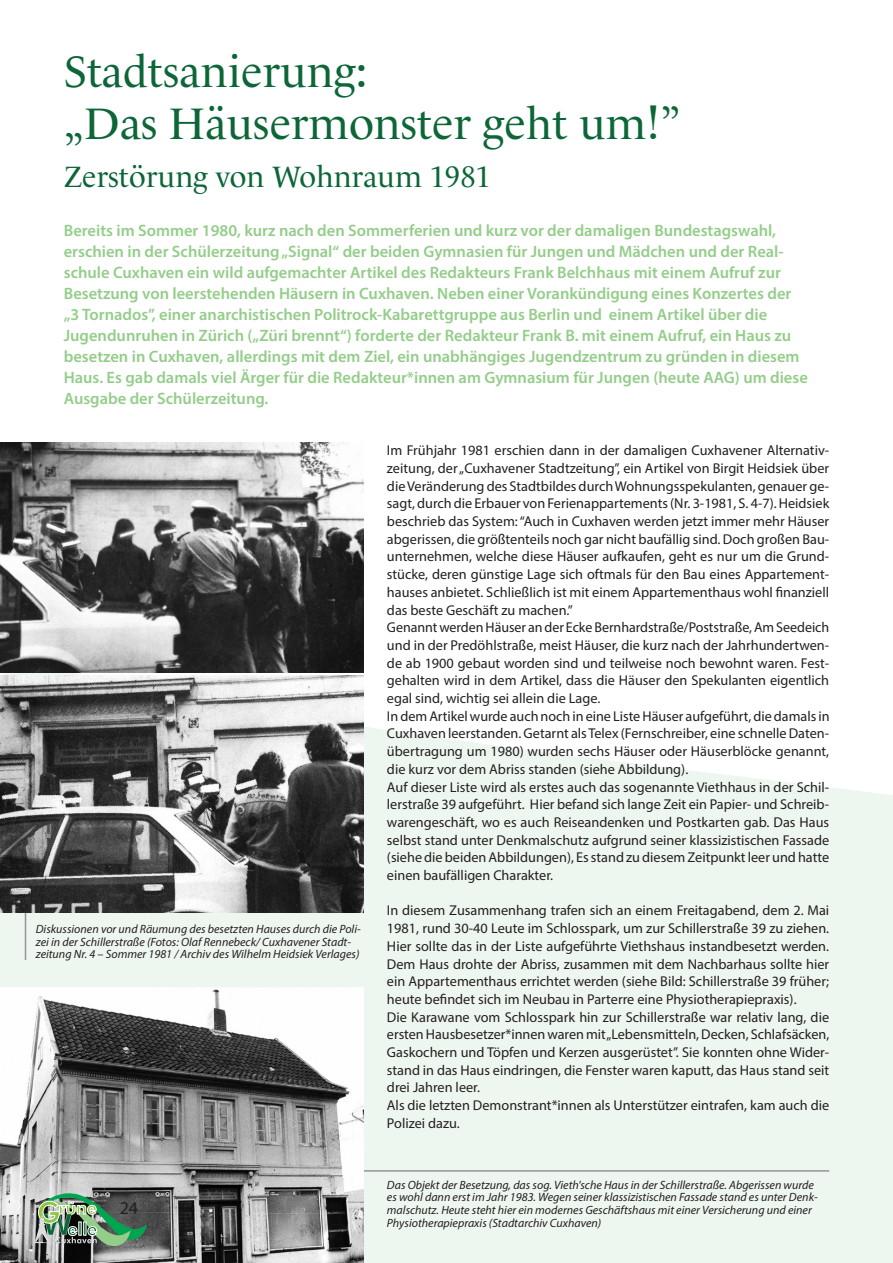
<style>
.page{position:relative;width:893px;height:1263px;background:#fff}
.page>*{position:absolute;margin:0;border:0;box-sizing:border-box;transform-origin:0 0}
.Hauptü{font:45px/51.8px "Le Monde Livre Std";color:#0c6638}
.Hauptü-2{font:30px "Le Monde Livre Std";color:#0c6638}
.t1{font:18px "Myriad Pro";color:#231f20}
.Einleitungstext{font:600 16.5px/21px "Myriad Pro";color:#94cd8a}
.Fließtext{font:14.25px/17.7px "Myriad Pro";color:#231f20;text-align:justify}
.Bildunterschriften{font:italic 12px/12.8px "Myriad Pro";color:#231f20}
</style>
<div class="page">
<svg style="left:0;top:672px;width:893px;height:591px;background:#f0f7f1"></svg>
<img style="left:0;top:443px;width:364px;height:229px">
<hr style="left:25px;top:893px;width:1px;height:67px;background:#939598">
<hr style="left:353px;top:1170px;width:476px;height:2px;background:#939598">
<img style="left:0;top:675px;width:364px;height:238px">
<img style="left:0;top:987px;width:364px;height:276px">
<svg style="left:34px;top:1192px;width:113px;height:54px;background:#6a8871"></svg>
<p class="Hauptü" style="left:64px;top:46px;width:619px">Stadtsanierung:<br>„Das Häusermonster geht um!”</p>
<p class="Hauptü-2" style="left:64px;top:158px;width:429px">Zerstörung von Wohnraum 1981</p>
<p class="Einleitungstext" style="left:64px;top:219px;width:746px">Bereits im Sommer 1980, kurz nach den Sommerferien und kurz vor der damaligen Bundestagswahl, erschien in der Schülerzeitung „Signal“ der beiden Gymnasien für Jungen und Mädchen und der Real&shy;schule Cuxhaven ein wild aufgemachter Artikel des Redakteurs Frank Belchhaus mit einem Aufruf zur Besetzung von leerstehenden Häusern in Cuxhaven. Neben einer Vorankündigung eines Konzertes der „3 Tornados”, einer anarchistischen Politrock-Kabarettgruppe aus Berlin und einem Artikel über die Jugendunruhen in Zürich („Züri brennt“) forderte der Redakteur Frank B. mit einem Aufruf, ein Haus zu besetzen in Cuxhaven, allerdings mit dem Ziel, ein unabhängiges Jugendzentrum zu gründen in diesem Haus. Es gab damals viel Ärger für die Redakteur*innen am Gymnasium für Jungen (heute AAG) um diese Ausgabe der Schülerzeitung.</p>
<p class="Fließtext" style="left:387px;top:441px;width:444px">Im Frühjahr 1981 erschien dann in der damaligen Cuxhavener Alternativ&shy;zeitung, der „Cuxhavener Stadtzeitung”, ein Artikel von Birgit Heidsiek über die Veränderung des Stadtbildes durch Wohnungsspekulanten, genauer ge&shy;sagt, durch die Erbauer von Ferienappartements (Nr. 3-1981, S. 4-7). Heidsiek beschrieb das System: “Auch in Cuxhaven werden jetzt immer mehr Häuser abgerissen, die größtenteils noch gar nicht baufällig sind. Doch großen Bau&shy;unternehmen, welche diese Häuser aufkaufen, geht es nur um die Grund&shy;stücke, deren günstige Lage sich oftmals für den Bau eines Appartement&shy;hauses anbietet. Schließlich ist mit einem Appartementhaus wohl finanziell das beste Geschäft zu machen.”</p>
<p class="Fließtext" style="left:387px;top:618px;width:444px">Genannt werden Häuser an der Ecke Bernhardstraße/Poststraße, Am Seedeich und in der Predöhlstraße, meist Häuser, die kurz nach der Jahrhundertwen&shy;de ab 1900 gebaut worden sind und teilweise noch bewohnt waren. Fest&shy;gehalten wird in dem Artikel, dass die Häuser den Spekulanten eigentlich egal sind, wichtig sei allein die Lage.</p>
<p class="Fließtext" style="left:387px;top:707px;width:444px">In dem Artikel wurde auch noch in eine Liste Häuser aufgeführt, die damals in Cuxhaven leerstanden. Getarnt als Telex (Fernschreiber, eine schnelle Daten&shy;übertragung um 1980) wurden sechs Häuser oder Häuserblöcke genannt, die kurz vor dem Abriss standen (siehe Abbildung).</p>
<p class="Fließtext" style="left:387px;top:778px;width:444px">Auf dieser Liste wird als erstes auch das sogenannte Viethhaus in der Schil&shy;lerstraße 39 aufgeführt. Hier befand sich lange Zeit ein Papier- und Schreib&shy;warengeschäft, wo es auch Reiseandenken und Postkarten gab. Das Haus selbst stand unter Denkmalschutz aufgrund seiner klassizistischen Fassade (siehe die beiden Abbildungen), Es stand zu diesem Zeitpunkt leer und hatte einen baufälligen Charakter.</p>
<p class="Fließtext" style="left:387px;top:901px;width:444px">In diesem Zusammenhang trafen sich an einem Freitagabend, dem 2. Mai 1981, rund 30-40 Leute im Schlosspark, um zur Schillerstraße 39 zu ziehen.<br>Hier sollte das in der Liste aufgeführte Viethshaus instandbesetzt werden.<br>Dem Haus drohte der Abriss, zusammen mit dem Nachbarhaus sollte hier ein Appartementhaus errichtet werden (siehe Bild: Schillerstraße 39 früher; heute befindet sich im Neubau in Parterre eine Physiotherapiepraxis).</p>
<p class="Fließtext" style="left:387px;top:1008px;width:444px">Die Karawane vom Schlosspark hin zur Schillerstraße war relativ lang, die ersten Hausbesetzer*innen waren mit „Lebensmitteln, Decken, Schlafsäcken, Gaskochern und Töpfen und Kerzen ausgerüstet”. Sie konnten ohne Wider&shy;stand in das Haus eindringen, die Fenster waren kaputt, das Haus stand seit drei Jahren leer.</p>
<p class="Fließtext" style="left:387px;top:1096px;width:444px">Als die letzten Demonstrant*innen als Unterstützer eintrafen, kam auch die<br>Polizei dazu.</p>
<p class="Bildunterschriften" style="left:36px;top:922px;width:327px">Diskussionen vor und Räumung des besetzten Hauses durch die Poli&shy;zei in der Schillerstraße (Fotos: Olaf Rennebeck/ Cuxhavener Stadt&shy;zeitung Nr. 4 – Sommer 1981 / Archiv des Wilhelm Heidsiek Verlages)</p>
<p class="t1" style="left:120px;top:1197px;width:20px">24</p>
<p class="Bildunterschriften" style="left:387px;top:1178px;width:432px">Das Objekt der Besetzung, das sog. Vieth'sche Haus in der Schillerstraße. Abgerissen wurde es wohl dann erst im Jahr 1983. Wegen seiner klassizistischen Fassade stand es unter Denk&shy;malschutz. Heute steht hier ein modernes Geschäftshaus mit einer Versicherung und einer Physiotherapiepraxis (Stadtarchiv Cuxhaven)</p>
</div>
